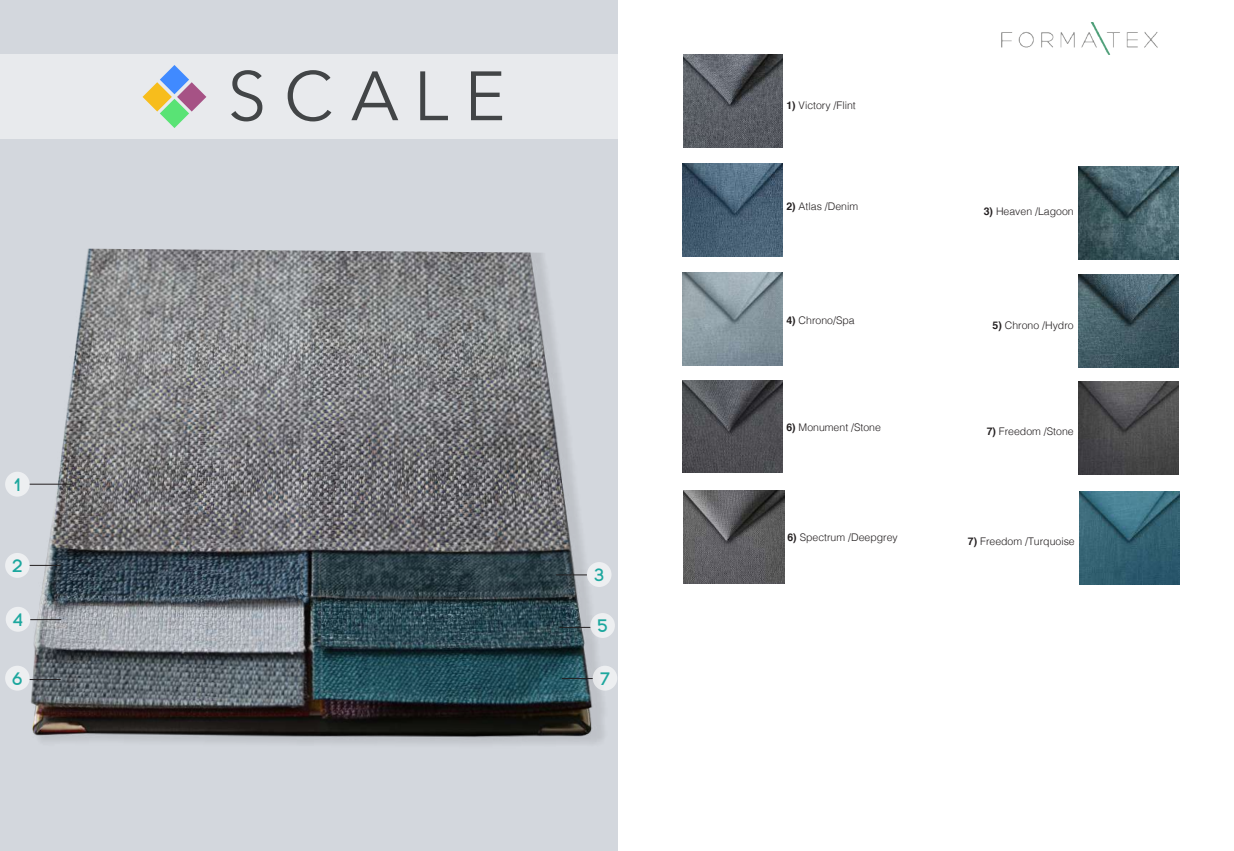
<style>
.page{position:relative;width:1234px;height:851px;background:#fff}
.page>*{position:absolute;margin:0;border:0;box-sizing:border-box;transform-origin:0 0}
.t1{font:68.85px "Avenir Next";color:#424547}
.t2{font:700 18px "Code";color:#1ca79e}
.t3{font:300 10.5px "Helvetica";color:#231f20}
.s1{font-weight:700}
</style>
<div class="page">
<div style="left:0;top:0;width:617px;height:850px;background:#d3d7dd"></div>
<div style="left:0;top:54px;width:617px;height:85px;background:#e8eaed"></div>
<img style="left:1001px;top:22px;width:155px;height:32px">
<svg style="left:142px;top:65px;width:64px;height:63px"></svg>
<img style="left:683px;top:54px;width:99px;height:94px">
<img style="left:682px;top:163px;width:100px;height:93px">
<img style="left:682px;top:272px;width:100px;height:93px">
<img style="left:682px;top:380px;width:100px;height:93px">
<img style="left:683px;top:490px;width:100px;height:93px">
<img style="left:1078px;top:166px;width:100px;height:93px">
<img style="left:1078px;top:274px;width:100px;height:93px">
<img style="left:1078px;top:381px;width:100px;height:93px">
<img style="left:1079px;top:492px;width:100px;height:92px">
<img style="left:5px;top:248px;width:613px;height:518px">
<div style="left:5px;top:471px;width:25px;height:25px;background:#edeff1;border-radius:50%"></div>
<hr style="left:30px;top:483px;width:42px;height:1px;background:#231f20">
<div style="left:5px;top:553px;width:25px;height:24px;background:#edeff1;border-radius:50%"></div>
<hr style="left:30px;top:565px;width:31px;height:1px;background:#231f20">
<div style="left:6px;top:606px;width:24px;height:25px;background:#edeff1;border-radius:50%"></div>
<hr style="left:30px;top:619px;width:31px;height:1px;background:#231f20">
<div style="left:5px;top:665px;width:25px;height:25px;background:#edeff1;border-radius:50%"></div>
<hr style="left:30px;top:679px;width:31px;height:1px;background:#231f20">
<div style="left:592px;top:665px;width:25px;height:25px;background:#edeff1;border-radius:50%"></div>
<hr style="left:561px;top:678px;width:31px;height:1px;background:#231f20">
<div style="left:590px;top:613px;width:24px;height:25px;background:#edeff1;border-radius:50%"></div>
<hr style="left:559px;top:627px;width:31px;height:1px;background:#231f20">
<div style="left:587px;top:562px;width:24px;height:25px;background:#edeff1;border-radius:50%"></div>
<hr style="left:556px;top:574px;width:31px;height:1px;background:#231f20">
<h2 class="t2" style="left:15px;top:475px;width:6px">1</h2>
<h2 class="t2" style="left:13px;top:556px;width:11px">2</h2>
<h2 class="t2" style="left:14px;top:610px;width:11px">4</h2>
<h1 class="t1" style="left:227px;top:38px;width:279px">S C A L E</h1>
<h2 class="t2" style="left:594px;top:565px;width:11px">3</h2>
<h2 class="t2" style="left:598px;top:616px;width:11px">5</h2>
<h2 class="t2" style="left:13px;top:669px;width:11px">6</h2>
<h2 class="t2" style="left:600px;top:669px;width:11px">7</h2>
<p class="t3" style="left:786px;top:96px;width:71px"><span class="s1">1)</span> Victory /Flint</p>
<p class="t3" style="left:786px;top:198px;width:73px"><span class="s1">2)</span> Atlas /Denim</p>
<p class="t3" style="left:983px;top:202px;width:91px"><span class="s1">3)</span> Heaven /Lagoon</p>
<p class="t3" style="left:786px;top:311px;width:70px"><span class="s1">4)</span> Chrono/Spa</p>
<p class="t3" style="left:992px;top:316px;width:83px"><span class="s1">5)</span> Chrono /Hydro</p>
<p class="t3" style="left:786px;top:418px;width:96px"><span class="s1">6)</span> Monument /Stone</p>
<p class="t3" style="left:986px;top:422px;width:88px"><span class="s1">7)</span> Freedom /Stone</p>
<p class="t3" style="left:787px;top:528px;width:112px"><span class="s1">6)</span> Spectrum /Deepgrey</p>
<p class="t3" style="left:967px;top:532px;width:108px"><span class="s1">7)</span> Freedom /Turquoise</p>
</div>
